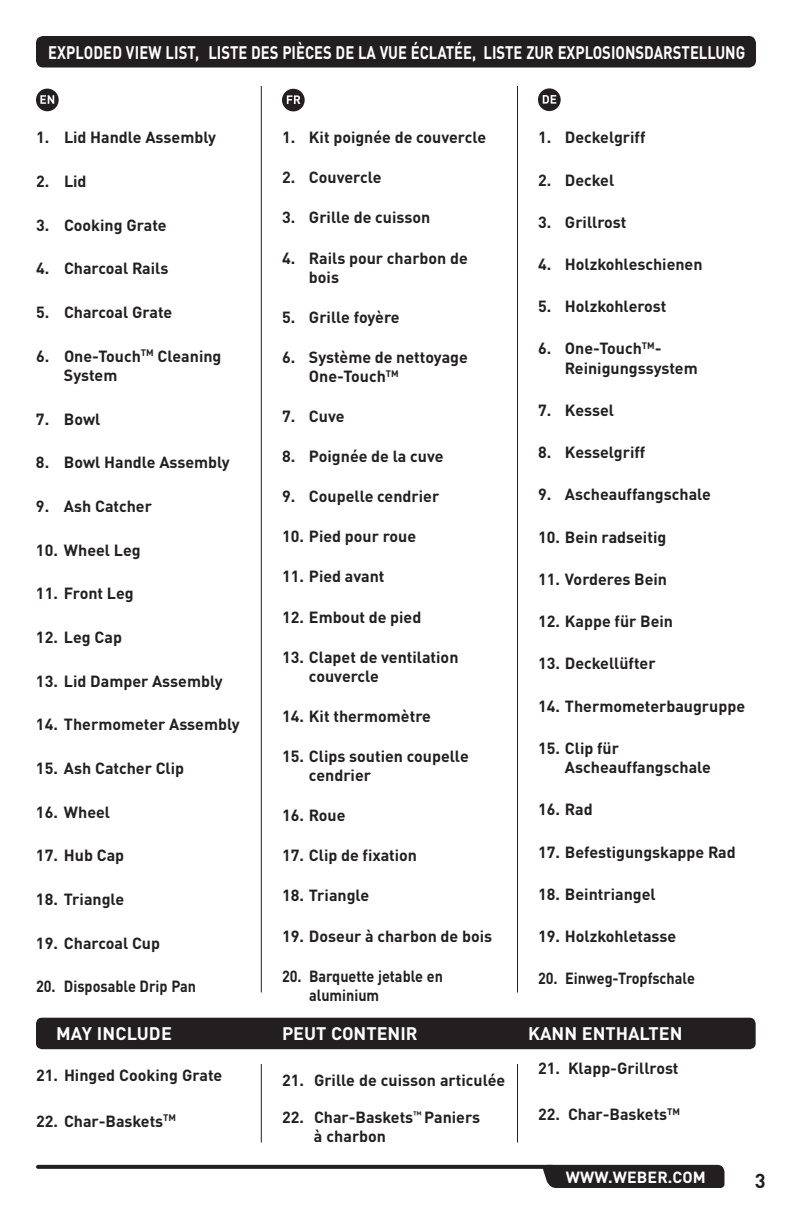
<style>
.page{position:relative;width:792px;height:1224px;background:#fff}
.page>*{position:absolute;margin:0;border:0;box-sizing:border-box;transform-origin:0 0}
.t1{font:700 20px "DIN Pro";color:#231f20}
.t2{font:700 18px "DIN Pro";color:#fff;scale:.82 1}
.t3{font:700 18px "DIN Pro";color:#fff}
.t4{font:700 16px/19.2px "DIN Pro";color:#231f20}
.t5{font:700 16px/19.2px "DIN Pro";color:#231f20;scale:.9 1}
.t6{font:700 16px "DIN Pro";letter-spacing:.01em;color:#fff}
</style>
<div class="page">
<svg style="left:38px;top:1165px;width:504px;height:4px;background:#2a2627"></svg>
<div style="left:542px;top:1165px;width:183px;height:23px;background:#231f20"></div>
<div style="left:36px;top:36px;width:720px;height:32px;background:#231f20;border-radius:7px"></div>
<div style="left:36px;top:1018px;width:720px;height:31px;background:#231f20;border-radius:6px"></div>
<div style="left:36px;top:89px;width:23px;height:22px;background:#231f20;border-radius:50%"></div>
<svg style="left:40px;top:95px;width:14px;height:9px"></svg>
<div style="left:282px;top:89px;width:23px;height:22px;background:#231f20;border-radius:50%"></div>
<svg style="left:287px;top:95px;width:13px;height:9px"></svg>
<div style="left:538px;top:88px;width:23px;height:23px;background:#231f20;border-radius:50%"></div>
<svg style="left:543px;top:95px;width:13px;height:9px"></svg>
<hr style="left:261px;top:86px;width:1px;height:906px;background:#231f20">
<hr style="left:261px;top:1064px;width:1px;height:78px;background:#231f20">
<hr style="left:517px;top:86px;width:1px;height:906px;background:#231f20">
<hr style="left:517px;top:1064px;width:1px;height:78px;background:#231f20">
<p class="t2" style="left:48px;top:37px;width:186px">EXPLODED VIEW LIST,</p>
<p class="t2" style="left:208px;top:37px;width:656px">LISTE DES PIÈCES DE LA VUE ÉCLATÉE, LISTE ZUR EXPLOSIONSDARSTELLUNG</p>
<p class="t4" style="left:36px;top:126px;width:181px">1. Lid Handle Assembly</p>
<p class="t4" style="left:36px;top:170px;width:52px">2. Lid</p>
<p class="t4" style="left:36px;top:213px;width:132px">3. Cooking Grate</p>
<p class="t4" style="left:36px;top:257px;width:134px">4. Charcoal Rails</p>
<p class="t4" style="left:36px;top:301px;width:138px">5. Charcoal Grate</p>
<p class="t4" style="left:64px;top:344px;width:159px;text-indent:-28px">6. One-Touch<sup>TM</sup> Cleaning<br>System</p>
<p class="t4" style="left:36px;top:407px;width:66px">7. Bowl</p>
<p class="t4" style="left:36px;top:451px;width:195px">8. Bowl Handle Assembly</p>
<p class="t4" style="left:36px;top:495px;width:118px">9. Ash Catcher</p>
<p class="t4" style="left:36px;top:538px;width:106px">10. Wheel Leg</p>
<p class="t4" style="left:36px;top:582px;width:99px">11. Front Leg</p>
<p class="t4" style="left:36px;top:626px;width:87px">12. Leg Cap</p>
<p class="t4" style="left:36px;top:669px;width:188px">13. Lid Damper Assembly</p>
<p class="t4" style="left:36px;top:713px;width:205px">14. Thermometer Assembly</p>
<p class="t4" style="left:36px;top:757px;width:150px">15. Ash Catcher Clip</p>
<p class="t4" style="left:36px;top:800px;width:76px">16. Wheel</p>
<p class="t4" style="left:36px;top:844px;width:90px">17. Hub Cap</p>
<p class="t4" style="left:36px;top:888px;width:90px">18. Triangle</p>
<p class="t4" style="left:36px;top:931px;width:126px">19. Charcoal Cup</p>
<p class="t5" style="left:36px;top:975px;width:179px">20. Disposable Drip Pan</p>
<p class="t3" style="left:56px;top:1019px;width:117px">MAY INCLUDE</p>
<p class="t4" style="left:36px;top:1064px;width:188px">21. Hinged Cooking Grate</p>
<p class="t4" style="left:36px;top:1109px;width:142px">22. Char-Baskets<sup>TM</sup></p>
<p class="t4" style="left:282px;top:126px;width:206px">1. Kit poignée de couvercle</p>
<p class="t4" style="left:282px;top:166px;width:101px">2. Couvercle</p>
<p class="t4" style="left:282px;top:206px;width:150px">3. Grille de cuisson</p>
<p class="t4" style="left:309px;top:246px;width:160px;text-indent:-27px">4. Rails pour charbon de bois</p>
<p class="t4" style="left:282px;top:305px;width:119px">5. Grille foyère</p>
<p class="t4" style="left:309px;top:346px;width:160px;text-indent:-27px">6. Système de nettoyage<br>One-Touch<sup>TM</sup></p>
<p class="t4" style="left:282px;top:405px;width:64px">7. Cuve</p>
<p class="t4" style="left:282px;top:445px;width:163px">8. Poignée de la cuve</p>
<p class="t4" style="left:282px;top:485px;width:159px">9. Coupelle cendrier</p>
<p class="t4" style="left:282px;top:525px;width:136px">10. Pied pour roue</p>
<p class="t4" style="left:282px;top:565px;width:104px">11. Pied avant</p>
<p class="t4" style="left:282px;top:605px;width:141px">12. Embout de pied</p>
<p class="t4" style="left:309px;top:645px;width:151px;text-indent:-27px">13. Clapet de ventilation couvercle</p>
<p class="t4" style="left:282px;top:705px;width:150px">14. Kit thermomètre</p>
<p class="t4" style="left:309px;top:745px;width:161px;text-indent:-27px">15. Clips soutien coupelle cendrier</p>
<p class="t4" style="left:282px;top:804px;width:65px">16. Roue</p>
<p class="t4" style="left:282px;top:844px;width:137px">17. Clip de fixation</p>
<p class="t4" style="left:282px;top:884px;width:89px">18. Triangle</p>
<p class="t4" style="left:282px;top:924px;width:212px">19. Doseur à charbon de bois</p>
<p class="t5" style="left:309px;top:964px;width:150px;text-indent:-27px">20. Barquette jetable en aluminium</p>
<p class="t3" style="left:282px;top:1019px;width:137px">PEUT CONTENIR</p>
<p class="t4" style="left:282px;top:1068px;width:225px">21. Grille de cuisson articulée</p>
<p class="t4" style="left:314px;top:1106px;width:168px;text-indent:-32px">22. Char-Baskets<sup>™</sup> Paniers à charbon</p>
<p class="t4" style="left:538px;top:126px;width:109px">1. Deckelgriff</p>
<p class="t4" style="left:538px;top:168px;width:78px">2. Deckel</p>
<p class="t4" style="left:538px;top:210px;width:90px">3. Grillrost</p>
<p class="t4" style="left:538px;top:253px;width:166px">4. Holzkohleschienen</p>
<p class="t4" style="left:538px;top:295px;width:130px">5. Holzkohlerost</p>
<p class="t4" style="left:565px;top:337px;width:134px;text-indent:-27px">6. One-Touch<sup>TM</sup>-<br>Reinigungssystem</p>
<p class="t4" style="left:538px;top:399px;width:78px">7. Kessel</p>
<p class="t4" style="left:538px;top:441px;width:109px">8. Kesselgriff</p>
<p class="t4" style="left:538px;top:483px;width:175px">9. Ascheauffangschale</p>
<p class="t4" style="left:538px;top:525px;width:130px">10. Bein radseitig</p>
<p class="t4" style="left:538px;top:568px;width:131px">11. Vorderes Bein</p>
<p class="t4" style="left:538px;top:610px;width:137px">12. Kappe für Bein</p>
<p class="t4" style="left:538px;top:652px;width:119px">13. Deckellüfter</p>
<p class="t4" style="left:538px;top:694px;width:209px">14. Thermometerbaugruppe</p>
<p class="t4" style="left:565px;top:737px;width:148px;text-indent:-27px">15. Clip für<br>Ascheauffangschale</p>
<p class="t4" style="left:538px;top:798px;width:56px">16. Rad</p>
<p class="t4" style="left:538px;top:840px;width:199px">17. Befestigungskappe Rad</p>
<p class="t4" style="left:538px;top:882px;width:119px">18. Beintriangel</p>
<p class="t4" style="left:538px;top:925px;width:140px">19. Holzkohletasse</p>
<p class="t5" style="left:538px;top:967px;width:176px">20. Einweg-Tropfschale</p>
<p class="t3" style="left:528px;top:1019px;width:156px">KANN ENTHALTEN</p>
<p class="t4" style="left:538px;top:1057px;width:142px">21. Klapp-Grillrost</p>
<p class="t4" style="left:538px;top:1103px;width:144px">22. Char-Baskets<sup>TM</sup></p>
<p class="t6" style="left:566px;top:1164px;width:142px">WWW.WEBER.COM</p>
<p class="t1" style="left:755px;top:1164px;width:12px">3</p>
</div>
